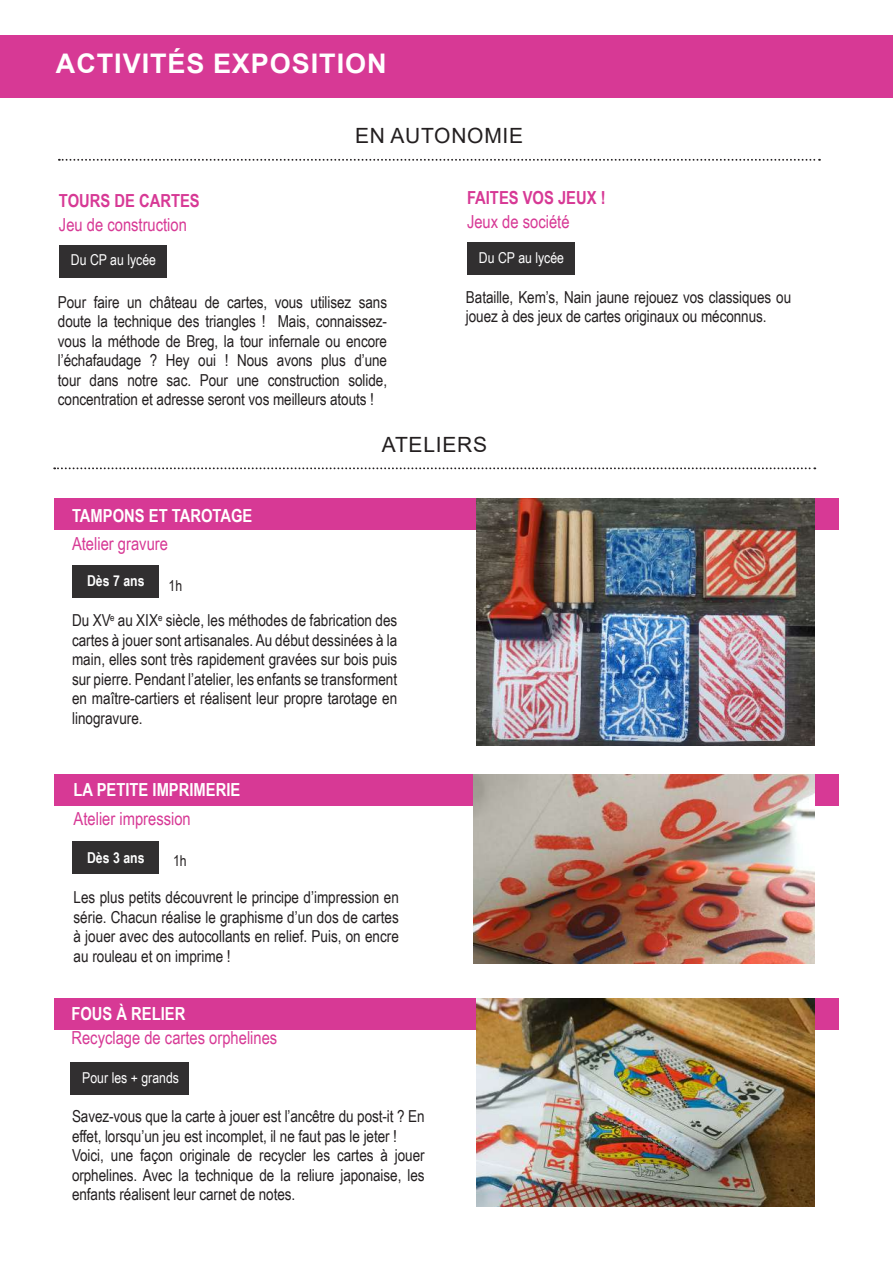
<style>
.page{position:relative;width:893px;height:1263px;background:#fff}
.page>*{position:absolute;margin:0;border:0;box-sizing:border-box;transform-origin:0 0}
.t1{font:700 27px "Arial";letter-spacing:.035em;color:#fff}
.t2{font:21px "Arial";letter-spacing:.035em;color:#231f20}
.t3{font:18px "Arial Narrow";color:#d73995}
.t4{font:700 18px "Arial Narrow";color:#fff}
.t5{font:700 18px "Arial Narrow";color:#d73995}
.t6{font:16.5px/19.5px "Arial Narrow";letter-spacing:-.005em;color:#231f20;text-align:justify}
.t7{font:15px "Arial Narrow";color:#fff}
.t8{font:700 15px "Arial Narrow";color:#fff}
.t9{font:15px "Arial Narrow";color:#231f20}
</style>
<div class="page">
<svg style="left:54px;top:467px;width:761px;height:2px"></svg>
<div style="left:54px;top:774px;width:785px;height:31px;background:#d73995"></div>
<div style="left:72px;top:841px;width:86px;height:33px;background:#312f30"></div>
<div style="left:72px;top:565px;width:86px;height:33px;background:#312f30"></div>
<div style="left:54px;top:498px;width:785px;height:31px;background:#d73995"></div>
<svg style="left:59px;top:159px;width:761px;height:2px"></svg>
<div style="left:59px;top:245px;width:107px;height:33px;background:#312f30"></div>
<div style="left:467px;top:243px;width:107px;height:32px;background:#312f30"></div>
<img style="left:477px;top:498px;width:338px;height:247px">
<img style="left:474px;top:774px;width:341px;height:189px">
<div style="left:54px;top:998px;width:785px;height:31px;background:#d73995"></div>
<div style="left:70px;top:1062px;width:119px;height:33px;background:#312f30"></div>
<img style="left:476px;top:998px;width:339px;height:209px">
<div style="left:0;top:35px;width:892px;height:63px;background:#d73995"></div>
<h1 class="t1" style="left:56px;top:45px;width:332px">ACTIVITÉS EXPOSITION</h1>
<p class="t2" style="left:355px;top:122px;width:169px">EN AUTONOMIE</p>
<p class="t5" style="left:59px;top:187px;width:142px">TOURS DE CARTES</p>
<p class="t3" style="left:59px;top:211px;width:129px">Jeu de construction</p>
<p class="t7" style="left:71px;top:249px;width:87px">Du CP au lycée</p>
<p class="t6" style="left:58px;top:291px;width:331px">Pour faire un château de cartes, vous utilisez sans doute la technique des triangles ! Mais, connaissez&shy;vous la méthode de Breg, la tour infernale ou encore l’échafaudage ? Hey oui ! Nous avons plus d’une tour dans notre sac. Pour une construction solide, concentration et adresse seront vos meilleurs atouts !</p>
<p class="t5" style="left:467px;top:184px;width:140px">FAITES VOS JEUX !</p>
<p class="t3" style="left:467px;top:209px;width:104px">Jeux de société</p>
<p class="t7" style="left:479px;top:247px;width:87px">Du CP au lycée</p>
<p class="t6" style="left:466px;top:286px;width:327px">Bataille, Kem’s, Nain jaune rejouez vos classiques ou jouez à des jeux de cartes originaux ou méconnus.</p>
<p class="t4" style="left:72px;top:502px;width:182px">TAMPONS ET TAROTAGE</p>
<p class="t3" style="left:72px;top:531px;width:97px">Atelier gravure</p>
<p class="t8" style="left:87px;top:569px;width:59px">Dès 7 ans</p>
<p class="t9" style="left:169px;top:574px;width:15px">1h</p>
<p class="t2" style="left:382px;top:430px;width:107px">ATELIERS</p>
<p class="t6" style="left:72px;top:610px;width:327px">Du XV<sup>e</sup> au XIX<sup>e</sup> siècle, les méthodes de fabrication des cartes à jouer sont artisanales. Au début dessinées à la main, elles sont très rapidement gravées sur bois puis sur pierre. Pendant l’atelier, les enfants se transforment en maître-cartiers et réalisent leur propre tarotage en linogravure.</p>
<p class="t4" style="left:74px;top:776px;width:168px">LA PETITE IMPRIMERIE</p>
<p class="t3" style="left:74px;top:806px;width:119px">Atelier impression</p>
<p class="t8" style="left:87px;top:846px;width:59px">Dès 3 ans</p>
<p class="t9" style="left:173px;top:849px;width:15px">1h</p>
<p class="t6" style="left:74px;top:887px;width:327px">Les plus petits découvrent le principe d’impression en série. Chacun réalise le graphisme d’un dos de cartes à jouer avec des autocollants en relief. Puis, on encre au rouleau et on imprime !</p>
<p class="t4" style="left:71px;top:1000px;width:115px">FOUS À RELIER</p>
<p class="t3" style="left:71px;top:1024px;width:207px">Recyclage de cartes orphelines</p>
<p class="t7" style="left:82px;top:1066px;width:98px">Pour les + grands</p>
<p class="t6" style="left:72px;top:1106px;width:354px;text-align:left">Savez-vous que la carte à jouer est l’ancêtre du post-it ? En effet, lorsqu’un jeu est incomplet, il ne faut pas le jeter !<br>Voici, une façon originale de recycler les cartes à jouer orphelines. Avec la technique de la reliure japonaise, les enfants réalisent leur carnet de notes.</p>
</div>
